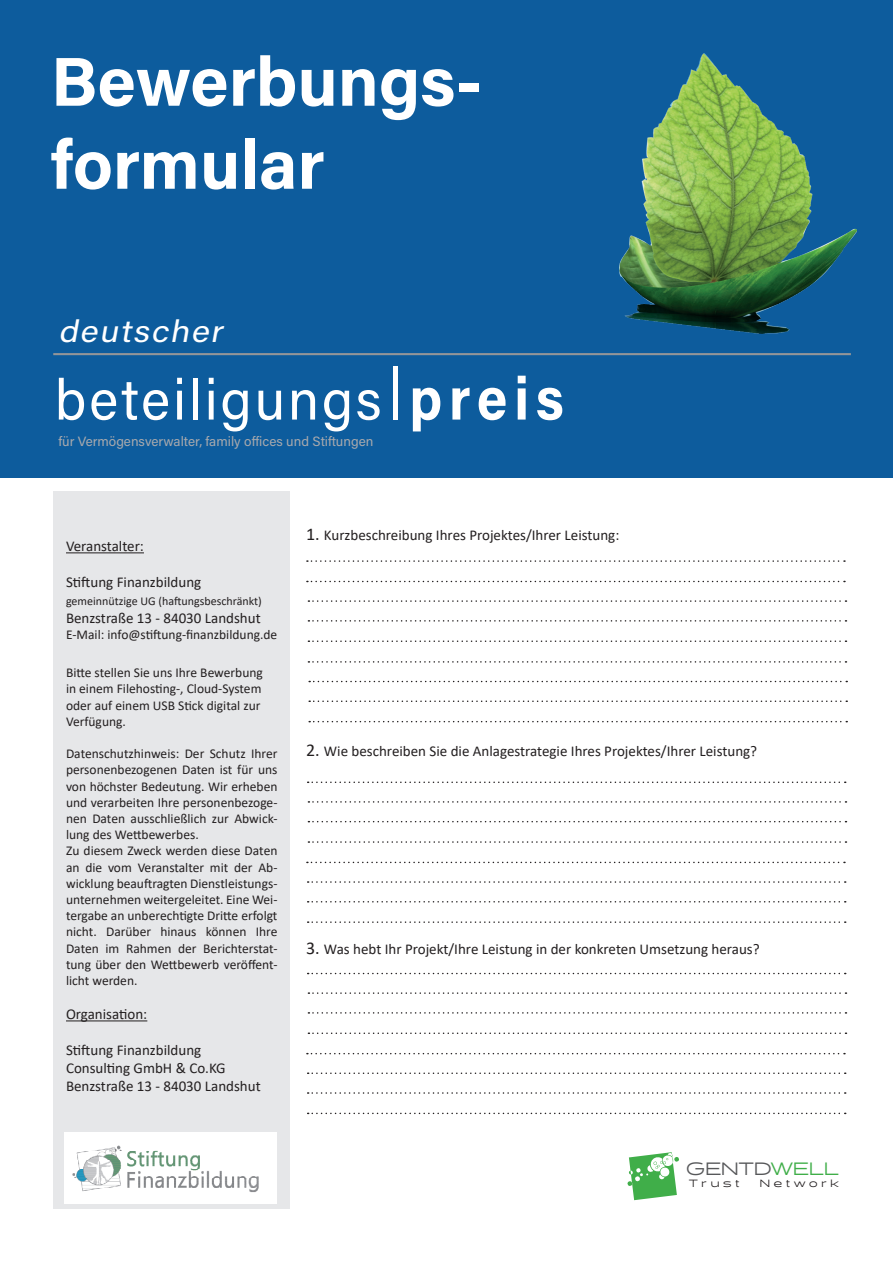
<style>
.page{position:relative;width:893px;height:1263px;background:#fff}
.page>*{position:absolute;margin:0;border:0;box-sizing:border-box;transform-origin:0 0}
.t1{font:700 69.15px/82.9px "Acumin Pro";color:#fff}
.t2{font:57px "Acumin Pro";letter-spacing:.05em;color:#fff}
.t3{font:italic 30.9px "Acumin Pro";color:#fff;scale:1.1 1}
.t4{font:17.85px "Halogen";letter-spacing:-.01em;color:#57585a}
.t5{font:15px/18px "Calibri";color:#231f20}
.t6{font:13.5px/16.2px "Calibri";color:#231f20}
.t7{font:13.5px "Acumin Pro";color:#a8a9ad}
.t8{font:12px "Calibri";color:#231f20}
.t9{font:10.65px "Halogen";letter-spacing:-.01em;color:#57585a}
.t10{font:10.5px "Halogen";letter-spacing:.36em;color:#231f20}
.s1{font-size:72.9px}
.s2{font-weight:700;font-size:60.15px}
.s3{font-size:18px}
.s4{color:#40ae49}
</style>
<div class="page">
<div style="left:0;top:0;width:893px;height:477px;background:#0d5c9d"></div>
<hr style="left:53px;top:353px;width:798px;height:2px;background:#939598">
<img style="left:619px;top:53px;width:237px;height:280px">
<div style="left:53px;top:491px;width:237px;height:718px;background:#e6e7e9"></div>
<hr style="left:66px;top:552px;width:78px;height:1px;background:#231f20">
<hr style="left:66px;top:1020px;width:81px;height:1px;background:#231f20">
<svg style="left:307px;top:560px;width:538px;height:2px"></svg>
<svg style="left:307px;top:581px;width:538px;height:1px"></svg>
<svg style="left:308px;top:600px;width:538px;height:2px"></svg>
<svg style="left:308px;top:620px;width:538px;height:2px"></svg>
<svg style="left:308px;top:640px;width:538px;height:2px"></svg>
<svg style="left:308px;top:781px;width:538px;height:2px"></svg>
<svg style="left:308px;top:801px;width:538px;height:2px"></svg>
<svg style="left:308px;top:821px;width:538px;height:1px"></svg>
<svg style="left:308px;top:841px;width:538px;height:2px"></svg>
<svg style="left:307px;top:862px;width:538px;height:1px"></svg>
<svg style="left:308px;top:881px;width:538px;height:2px"></svg>
<svg style="left:308px;top:901px;width:538px;height:1px"></svg>
<svg style="left:308px;top:921px;width:538px;height:2px"></svg>
<svg style="left:308px;top:661px;width:538px;height:2px"></svg>
<svg style="left:309px;top:681px;width:538px;height:1px"></svg>
<svg style="left:309px;top:700px;width:538px;height:2px"></svg>
<svg style="left:309px;top:721px;width:538px;height:1px"></svg>
<svg style="left:308px;top:973px;width:538px;height:1px"></svg>
<svg style="left:308px;top:992px;width:538px;height:2px"></svg>
<svg style="left:308px;top:1012px;width:538px;height:2px"></svg>
<svg style="left:308px;top:1032px;width:538px;height:2px"></svg>
<svg style="left:307px;top:1053px;width:538px;height:1px"></svg>
<svg style="left:308px;top:1072px;width:538px;height:2px"></svg>
<svg style="left:308px;top:1092px;width:538px;height:2px"></svg>
<svg style="left:308px;top:1113px;width:538px;height:1px"></svg>
<svg style="left:627px;top:1152px;width:52px;height:48px"></svg>
<img style="left:65px;top:1133px;width:211px;height:70px">
<h1 class="t1" style="left:51px;top:37px;width:433px">Bewerbungs&shy;formular</h1>
<h3 class="t3" style="left:58px;top:310px;width:157px">deutscher</h3>
<h2 class="t2" style="left:55px;top:360px;width:511px">beteiligungs<span class="s1">l</span><span class="s2">preis</span></h2>
<p class="t7" style="left:58px;top:432px;width:317px">für Vermögensverwalter, family offices und Stiftungen</p>
<p class="t5" style="left:66px;top:537px;width:79px">Veranstalter:</p>
<p class="t5" style="left:66px;top:573px;width:137px">Stiftung Finanzbildung</p>
<p class="t8" style="left:66px;top:593px;width:197px">gemeinnützige UG (haftungsbeschränkt)</p>
<p class="t5" style="left:66px;top:609px;width:196px">Benzstraße 13 - 84030 Landshut</p>
<p class="t6" style="left:66px;top:626px;width:213px">E-Mail: info@stiftung-finanzbildung.de</p>
<p class="t6" style="left:66px;top:664px;width:198px">Bitte stellen Sie uns Ihre Bewerbung in einem Filehosting-, Cloud-System oder auf einem USB Stick digital zur<br>Verfügung.</p>
<p class="t6" style="left:66px;top:745px;width:213px">Datenschutzhinweis: Der Schutz Ihrer personenbezogenen Daten ist für uns von höchster Bedeutung. Wir erheben und verarbeiten Ihre personenbezoge&shy;nen Daten ausschließlich zur Abwick&shy;lung des Wettbewerbes.<br>Zu diesem Zweck werden diese Daten an die vom Veranstalter mit der Ab&shy;wicklung beauftragten Dienstleistungs&shy;unternehmen weitergeleitet. Eine Wei&shy;tergabe an unberechtigte Dritte erfolgt nicht. Darüber hinaus können Ihre Daten im Rahmen der Berichterstat&shy;tung über den Wettbewerb veröffent&shy;licht werden.</p>
<p class="t5" style="left:66px;top:1005px;width:83px">Organisation:</p>
<p class="t5" style="left:66px;top:1041px;width:196px">Stiftung Finanzbildung<br>Consulting GmbH &amp; Co.KG<br>Benzstraße 13 - 84030 Landshut</p>
<p class="t5" style="left:306px;top:526px;width:315px"><span class="s3">1.</span> Kurzbeschreibung Ihres Projektes/Ihrer Leistung:</p>
<p class="t5" style="left:306px;top:742px;width:453px"><span class="s3">2.</span> Wie beschreiben Sie die Anlagestrategie Ihres Projektes/Ihrer Leistung?</p>
<p class="t5" style="left:306px;top:940px;width:455px"><span class="s3">3.</span> Was hebt Ihr Projekt/Ihre Leistung in der konkreten Umsetzung heraus?</p>
<h3 class="t4" style="left:686px;top:1157px;width:154px">GENTD<span class="s4">WELL</span></h3>
<p class="t10" style="left:689px;top:1177px;width:52px">Trust</p>
<p class="t10" style="left:760px;top:1177px;width:81px">Network</p>
<p class="t9" style="left:687px;top:1177px;width:153px">Real Asset Intelligence</p>
</div>
